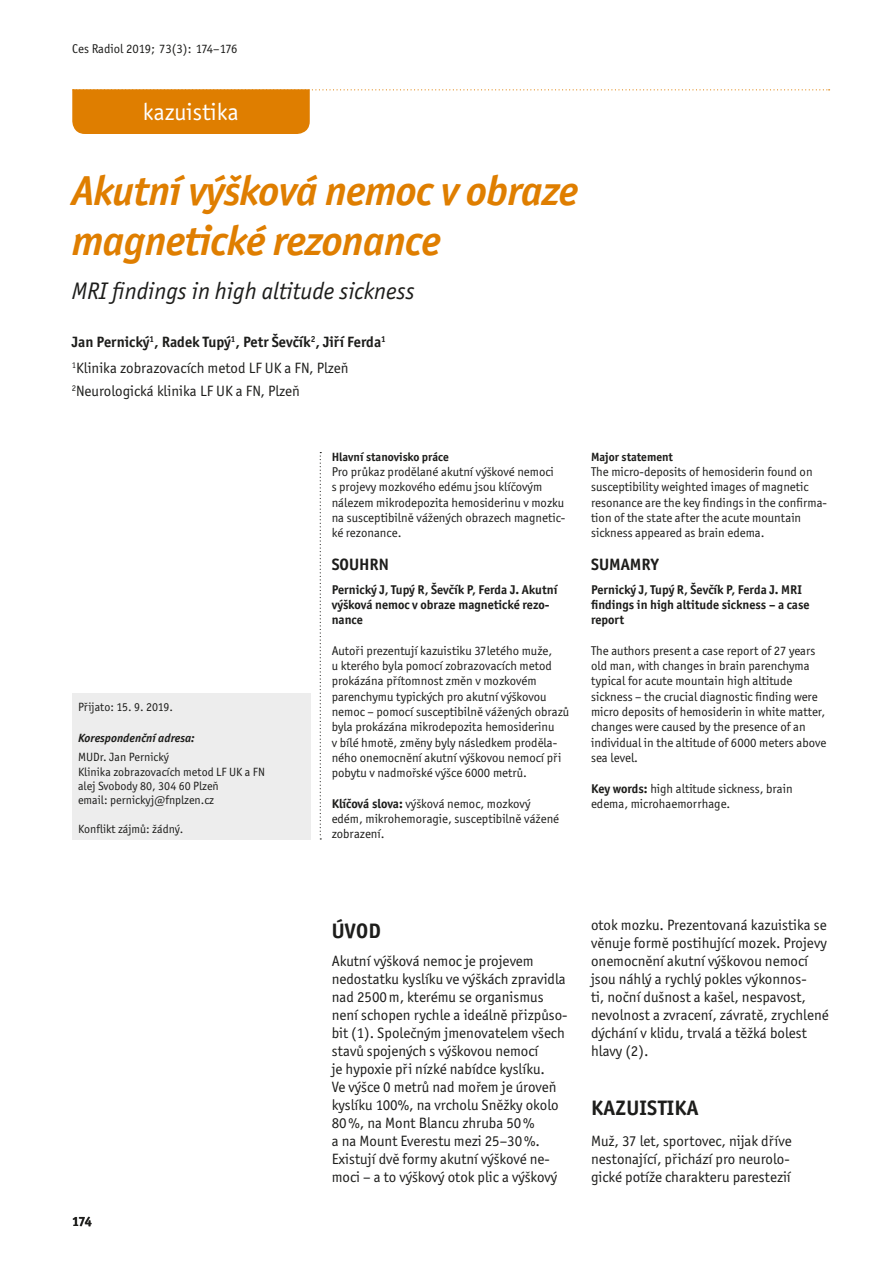
<style>
.page{position:relative;width:893px;height:1263px;background:#fff}
.page>*{position:absolute;margin:0;border:0;box-sizing:border-box;transform-origin:0 0}
.t1{font:italic 700 42px/50.4px "Officina Sans Itc TOT";letter-spacing:-.02em;color:#df7e00}
.t2{font:italic 24px "Officina Sans Itc TOT";color:#1d1d1b}
.t3{font:24px "Officina Sans Itc TOT";color:#fff}
.t4{font:700 21px "Officina Sans Itc TOT";letter-spacing:.015em;color:#1d1d1b}
.t5{font:700 16.5px "Officina Sans Itc TOT";color:#1d1d1b}
.t6{font:15px/18px "Officina Sans Itc TOT";color:#1d1d1b}
.t7{font:700 15px/26.5px "Officina Sans Itc TOT";color:#1d1d1b}
.t8{font:700 13.5px "Officina Sans Itc TOT";color:#1d1d1b}
.t9{font:12.75px/15.3px "Officina Sans Itc TOT";color:#1d1d1b}
.t10{font:700 12.75px/15.3px "Officina Sans Itc TOT";color:#1d1d1b}
.t11{font:12px/14.4px "Officina Sans Itc TOT";color:#1d1d1b}
.t12{font:700 12px "Officina Sans Itc TOT";color:#1d1d1b}
.t13{font:italic 700 12px "Officina Sans Itc TOT";color:#1d1d1b}
.s1{font-weight:400}
.s2{font-weight:700}
</style>
<div class="page">
<svg style="left:320px;top:452px;width:1px;height:387px"></svg>
<div style="left:72px;top:693px;width:238px;height:146px;background:#ededed"></div>
<svg style="left:72px;top:89px;width:758px;height:45px"></svg>
<p class="t9" style="left:72px;top:41px;width:167px">Ces Radiol 2019; 73(3): 174–176</p>
<h2 class="t3" style="left:143px;top:98px;width:98px">kazuistika</h2>
<h1 class="t1" style="left:72px;top:165px;width:508px">Akutní výšková nemoc v obraze magnetické rezonance</h1>
<h2 class="t2" style="left:72px;top:278px;width:344px">MRI findings in high altitude sickness</h2>
<p class="t7" style="left:72px;top:328px;width:316px">Jan Pernický<sup>1</sup>, Radek Tupý<sup>1</sup>, Petr Ševčík<sup>2</sup>, Jiří Ferda<sup>1<br></sup><sup>1</sup><span class="s1">Klinika zobrazovacích metod LF UK a FN, Plzeň</span></p>
<p class="t6" style="left:72px;top:382px;width:230px"><sup>2</sup>Neurologická klinika LF UK a FN, Plzeň</p>
<p class="t11" style="left:78px;top:700px;width:97px">Přijato: 15. 9. 2019.</p>
<p class="t13" style="left:78px;top:731px;width:118px">Korespondenční adresa:</p>
<p class="t11" style="left:78px;top:750px;width:188px">MUDr. Jan Pernický<br>Klinika zobrazovacích metod LF UK a FN alej Svobody 80, 304 60 Plzeň<br>email: pernickyj@fnplzen.cz</p>
<p class="t11" style="left:78px;top:822px;width:107px">Konflikt zájmů: žádný.</p>
<p class="t12" style="left:332px;top:449px;width:119px">Hlavní stanovisko práce</p>
<p class="t9" style="left:332px;top:464px;width:235px">Pro průkaz prodělané akutní výškové nemoci<br>s projevy mozkového edému jsou klíčovým nálezem mikrodepozita hemosiderinu v mozku na susceptibilně vážených obrazech magnetic&shy;ké rezonance.</p>
<p class="t5" style="left:332px;top:554px;width:59px">SOUHRN</p>
<p class="t10" style="left:332px;top:581px;width:227px">Pernický J, Tupý R, Ševčík P, Ferda J. Akutní výšková nemoc v obraze magnetické rezo&shy;nance</p>
<p class="t9" style="left:332px;top:643px;width:239px">Autoři prezentují kazuistiku 37letého muže,<br>u kterého byla pomocí zobrazovacích metod prokázána přítomnost změn v mozkovém parenchymu typických pro akutní výškovou nemoc – pomocí susceptibilně vážených obrazů byla prokázána mikrodepozita hemosiderinu<br>v bílé hmotě, změny byly následkem proděla&shy;ného onemocnění akutní výškovou nemocí při pobytu v nadmořské výšce 6000 metrů.</p>
<p class="t9" style="left:332px;top:796px;width:229px"><span class="s2">Klíčová slova:</span> výšková nemoc, mozkový edém, mikrohemoragie, susceptibilně vážené zobrazení.</p>
<p class="t12" style="left:591px;top:449px;width:84px">Major statement</p>
<p class="t9" style="left:591px;top:464px;width:238px">The micro-deposits of hemosiderin found on susceptibility weighted images of magnetic resonance are the key findings in the confirma&shy;tion of the state after the acute mountain sickness appeared as brain edema.</p>
<p class="t5" style="left:591px;top:554px;width:69px">SUMAMRY</p>
<p class="t10" style="left:591px;top:581px;width:220px">Pernický J, Tupý R, Ševčík P, Ferda J. MRI findings in high altitude sickness – a case report</p>
<p class="t9" style="left:591px;top:643px;width:237px">The authors present a case report of 27 years old man, with changes in brain parenchyma typical for acute mountain high altitude sickness – the crucial diagnostic finding were micro deposits of hemosiderin in white matter, changes were caused by the presence of an individual in the altitude of 6000 meters above sea level.</p>
<p class="t9" style="left:591px;top:781px;width:203px"><span class="s2">Key words:</span> high altitude sickness, brain edema, microhaemorrhage.</p>
<p class="t8" style="left:72px;top:1213px;width:21px">174</p>
<h3 class="t4" style="left:332px;top:918px;width:50px">ÚVOD</h3>
<p class="t6" style="left:332px;top:952px;width:237px">Akutní výšková nemoc je projevem nedostatku kyslíku ve výškách zpravidla nad 2500m, kterému se organismus není schopen rychle a ideálně přizpůso&shy;bit (1). Společným jmenovatelem všech stavů spojených s výškovou nemocí<br>je hypoxie při nízké nabídce kyslíku.<br>Ve výšce 0 metrů nad mořem je úroveň kyslíku 100%, na vrcholu Sněžky okolo 80%, na Mont Blancu zhruba 50%<br>a na Mount Everestu mezi 25–30%.<br>Existují dvě formy akutní výškové ne&shy;moci – a to výškový otok plic a výškový</p>
<p class="t6" style="left:591px;top:916px;width:239px">otok mozku. Prezentovaná kazuistika se věnuje formě postihující mozek. Projevy onemocnění akutní výškovou nemocí jsou náhlý a rychlý pokles výkonnos-<br>ti, noční dušnost a kašel, nespavost, nevolnost a zvracení, závratě, zrychlené dýchání v klidu, trvalá a těžká bolest hlavy (2).</p>
<h3 class="t4" style="left:591px;top:1095px;width:109px">KAZUISTIKA</h3>
<p class="t6" style="left:591px;top:1132px;width:202px">Muž, 37 let, sportovec, nijak dříve nestonající, přichází pro neurolo&shy;gické potíže charakteru parestezií</p>
</div>
